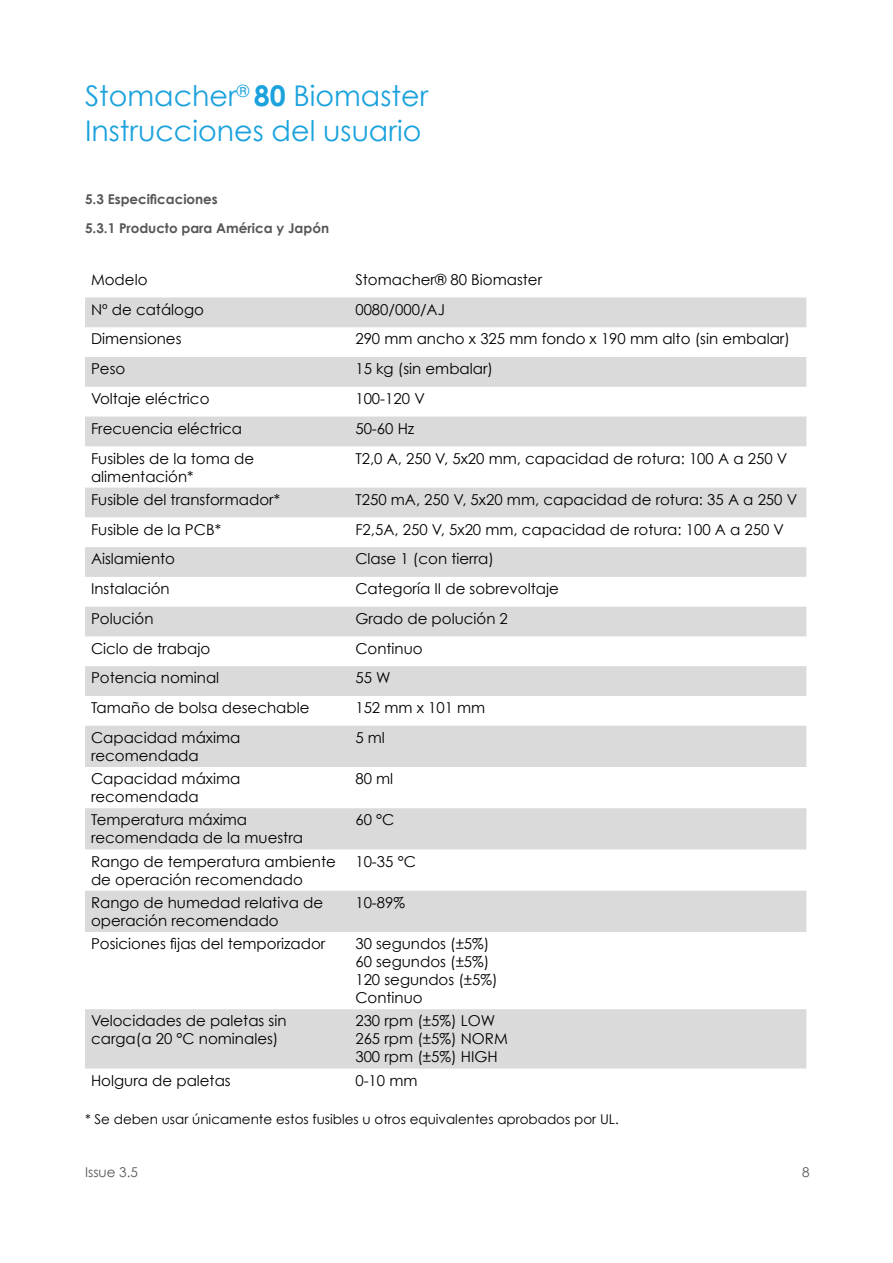
<style>
.page{position:relative;width:893px;height:1263px;background:#fff}
.page>*{position:absolute;margin:0;border:0;box-sizing:border-box;transform-origin:0 0}
.t1{font:28.5px/34.2px "Century Gothic";color:#1ba2dd}
.t2{font:15px/18px "Century Gothic";color:#000}
.t3{font:13.5px "Century Gothic";color:#000}
.t4{font:700 13.5px/29px "Century Gothic";color:#575756}
.t5{font:13.5px "Century Gothic";color:#575756}
.s1{font-weight:700}
</style>
<div class="page">
<svg style="left:85px;top:297px;width:721px;height:771px;fill:#e1e1e1"></svg>
<h1 class="t1" style="left:85px;top:79px;width:345px">Stomacher<sup>®</sup> <span class="s1">80</span> Biomaster<br>Instrucciones del usuario</h1>
<p class="t4" style="left:85px;top:184px;width:246px">5.3 Especificaciones<br>5.3.1 Producto para América y Japón</p>
<p class="t2" style="left:91px;top:270px;width:58px">Modelo</p>
<p class="t2" style="left:355px;top:270px;width:188px">Stomacher® 80 Biomaster</p>
<p class="t2" style="left:91px;top:300px;width:114px">Nº de catálogo</p>
<p class="t2" style="left:355px;top:300px;width:91px">0080/000/AJ</p>
<p class="t2" style="left:91px;top:330px;width:92px">Dimensiones</p>
<p class="t2" style="left:355px;top:330px;width:436px">290 mm ancho x 325 mm fondo x 190 mm alto (sin embalar)</p>
<p class="t2" style="left:91px;top:360px;width:36px">Peso</p>
<p class="t2" style="left:355px;top:360px;width:139px">15 kg (sin embalar)</p>
<p class="t2" style="left:91px;top:389px;width:120px">Voltaje eléctrico</p>
<p class="t2" style="left:355px;top:389px;width:71px">100-120 V</p>
<p class="t2" style="left:91px;top:419px;width:153px">Frecuencia eléctrica</p>
<p class="t2" style="left:355px;top:419px;width:60px">50-60 Hz</p>
<p class="t2" style="left:91px;top:449px;width:165px">Fusibles de la toma de alimentación*</p>
<p class="t2" style="left:355px;top:449px;width:433px">T2,0 A, 250 V, 5x20 mm, capacidad de rotura: 100 A a 250 V</p>
<p class="t2" style="left:91px;top:490px;width:191px">Fusible del transformador*</p>
<p class="t2" style="left:355px;top:490px;width:443px">T250 mA, 250 V, 5x20 mm, capacidad de rotura: 35 A a 250 V</p>
<p class="t2" style="left:91px;top:520px;width:131px">Fusible de la PCB*</p>
<p class="t2" style="left:355px;top:520px;width:430px">F2,5A, 250 V, 5x20 mm, capacidad de rotura: 100 A a 250 V</p>
<p class="t2" style="left:91px;top:550px;width:86px">Aislamiento</p>
<p class="t2" style="left:355px;top:550px;width:140px">Clase 1 (con tierra)</p>
<p class="t2" style="left:91px;top:579px;width:80px">Instalación</p>
<p class="t2" style="left:355px;top:579px;width:205px">Categoría II de sobrevoltaje</p>
<p class="t2" style="left:91px;top:609px;width:64px">Polución</p>
<p class="t2" style="left:355px;top:609px;width:154px">Grado de polución 2</p>
<p class="t2" style="left:91px;top:639px;width:121px">Ciclo de trabajo</p>
<p class="t2" style="left:355px;top:639px;width:69px">Continuo</p>
<p class="t2" style="left:91px;top:669px;width:130px">Potencia nominal</p>
<p class="t2" style="left:355px;top:669px;width:37px">55 W</p>
<p class="t2" style="left:91px;top:698px;width:220px">Tamaño de bolsa desechable</p>
<p class="t2" style="left:355px;top:698px;width:131px">152 mm x 101 mm</p>
<p class="t2" style="left:91px;top:728px;width:151px">Capacidad máxima recomendada</p>
<p class="t2" style="left:355px;top:728px;width:31px">5 ml</p>
<p class="t2" style="left:91px;top:769px;width:151px">Capacidad máxima recomendada</p>
<p class="t2" style="left:355px;top:769px;width:39px">80 ml</p>
<p class="t2" style="left:91px;top:811px;width:214px">Temperatura máxima recomendada de la muestra</p>
<p class="t2" style="left:355px;top:811px;width:40px">60 °C</p>
<p class="t2" style="left:91px;top:852px;width:246px">Rango de temperatura ambiente de operación recomendado</p>
<p class="t2" style="left:355px;top:852px;width:62px">10-35 °C</p>
<p class="t2" style="left:91px;top:893px;width:234px">Rango de humedad relativa de operación recomendado</p>
<p class="t2" style="left:355px;top:893px;width:51px">10-89%</p>
<p class="t2" style="left:91px;top:934px;width:236px">Posiciones fijas del temporizador</p>
<p class="t2" style="left:355px;top:934px;width:144px">30 segundos (±5%)<br>60 segundos (±5%)<br>120 segundos (±5%)<br>Continuo</p>
<p class="t2" style="left:91px;top:1012px;width:197px">Velocidades de paletas sin carga(a 20 °C nominales)</p>
<p class="t2" style="left:355px;top:1012px;width:154px">230 rpm (±5%) LOW<br>265 rpm (±5%) NORM<br>300 rpm (±5%) HIGH</p>
<p class="t2" style="left:91px;top:1071px;width:141px">Holgura de paletas</p>
<p class="t2" style="left:355px;top:1071px;width:64px">0-10 mm</p>
<p class="t3" style="left:85px;top:1111px;width:535px">* Se deben usar únicamente estos fusibles u otros equivalentes aprobados por UL.</p>
<p class="t5" style="left:85px;top:1163px;width:54px">Issue 3.5</p>
<p class="t5" style="left:802px;top:1163px;width:9px">8</p>
</div>
